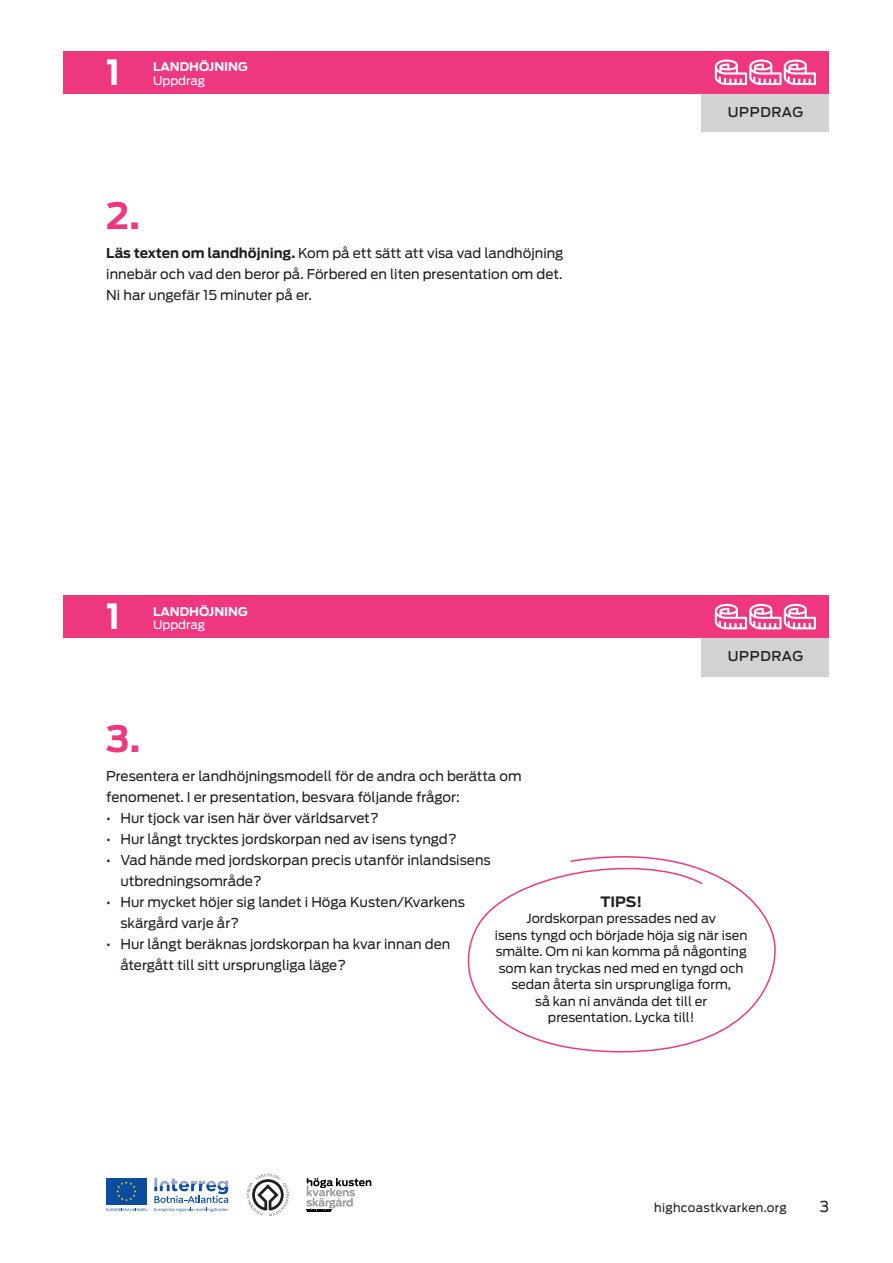
<style>
.page{position:relative;width:893px;height:1263px;background:#fff}
.page>*{position:absolute;margin:0;border:0;box-sizing:border-box;transform-origin:0 0}
.t1{font:700 36px "Antenna";color:#ef377f}
.t2{font:700 34.5px "Antenna";color:#fff}
.t3{font:15px "Antenna";color:#231f20}
.Bildtext_mellanstadi{font:700 14.25px "Antenna";color:#231f20}
.Faktatext_högstadiet{font:13.5px/21px "Antenna";color:#231f20}
.t4{font:500 13.5px "Antenna";letter-spacing:.05em;color:#231f20}
.Bildtext_högstadiet{font:12.75px/16.5px "Antenna";color:#231f20;text-align:center}
.t5{font:700 12px "Antenna";color:#fff}
.t6{font:12px "Antenna";letter-spacing:.025em;color:#231f20}
.t7{font:12px "Antenna";color:#fff}
.s1{font-weight:700}
</style>
<div class="page">
<svg style="left:306px;top:1178px;width:65px;height:34px"></svg>
<svg style="left:247px;top:1174px;width:42px;height:42px"></svg>
<div style="left:702px;top:94px;width:127px;height:38px;background:#d1d2d4"></div>
<div style="left:64px;top:51px;width:765px;height:43px;background:#ef377f"></div>
<svg style="left:715px;top:60px;width:101px;height:25px"></svg>
<div style="left:106px;top:1178px;width:41px;height:27px;background:#0d4da1"></div>
<svg style="left:116px;top:1181px;width:21px;height:20px"></svg>
<svg style="left:106px;top:1208px;width:41px;height:3px"></svg>
<svg style="left:154px;top:1178px;width:74px;height:34px"></svg>
<svg style="left:467px;top:856px;width:309px;height:197px"></svg>
<div style="left:702px;top:638px;width:127px;height:38px;background:#d1d2d4"></div>
<div style="left:64px;top:595px;width:765px;height:43px;background:#ef377f"></div>
<svg style="left:715px;top:604px;width:101px;height:25px"></svg>
<h2 class="t2" style="left:106px;top:52px;width:16px">1</h2>
<p class="t5" style="left:153px;top:60px;width:96px">LANDHÖJNING</p>
<p class="t7" style="left:153px;top:73px;width:53px">Uppdrag</p>
<p class="t1" style="left:106px;top:194px;width:35px">2.</p>
<p class="Faktatext_högstadiet" style="left:106px;top:243px;width:459px;text-align:justify"><span class="s1">Läs texten om landhöjning.</span> Kom på ett sätt att visa vad landhöjning innebär och vad den beror på. Förbered en liten presentation om det.<br>Ni har ungefär 15 minuter på er.</p>
<p class="t2" style="left:106px;top:596px;width:16px">1</p>
<p class="t5" style="left:153px;top:604px;width:96px">LANDHÖJNING</p>
<p class="t7" style="left:153px;top:617px;width:53px">Uppdrag</p>
<p class="t4" style="left:728px;top:104px;width:77px">UPPDRAG</p>
<p class="t4" style="left:728px;top:648px;width:77px">UPPDRAG</p>
<p class="t1" style="left:106px;top:717px;width:35px">3.</p>
<p class="Faktatext_högstadiet" style="left:106px;top:766px;width:417px">Presentera er landhöjningsmodell för de andra och berätta om</p>
<p class="Faktatext_högstadiet" style="left:106px;top:787px;width:355px">fenomenet. I er presentation, besvara följande frågor:</p>
<p class="Faktatext_högstadiet" style="left:106px;top:808px;width:274px">• Hur tjock var isen här över världsarvet?</p>
<p class="Faktatext_högstadiet" style="left:106px;top:829px;width:352px">• Hur långt trycktes jordskorpan ned av isens tyngd?</p>
<p class="Faktatext_högstadiet" style="left:120px;top:850px;width:372px;text-indent:-14px">• Vad hände med jordskorpan precis utanför inlandsisens utbredningsområde?</p>
<p class="Faktatext_högstadiet" style="left:120px;top:892px;width:346px;text-indent:-14px">• Hur mycket höjer sig landet i Höga Kusten/Kvarkens skärgård varje år?</p>
<p class="Faktatext_högstadiet" style="left:120px;top:934px;width:331px;text-indent:-14px">• Hur långt beräknas jordskorpan ha kvar innan den återgått till sitt ursprungliga läge?</p>
<p class="Bildtext_mellanstadi" style="left:600px;top:893px;width:43px">TIPS!</p>
<p class="Bildtext_högstadiet" style="left:526px;top:910px;width:191px">Jordskorpan pressades ned av</p>
<p class="Bildtext_högstadiet" style="left:495px;top:927px;width:254px">isens tyngd och började höja sig när isen smälte. Om ni kan komma på någonting som kan tryckas ned med en tyngd och sedan återta sin ursprungliga form,</p>
<p class="Bildtext_högstadiet" style="left:535px;top:993px;width:173px">så kan ni använda det till er</p>
<p class="Bildtext_högstadiet" style="left:548px;top:1009px;width:148px">presentation. Lycka till!</p>
<p class="t6" style="left:654px;top:1200px;width:134px">highcoastkvarken.org</p>
<p class="t3" style="left:820px;top:1197px;width:11px">3</p>
</div>
